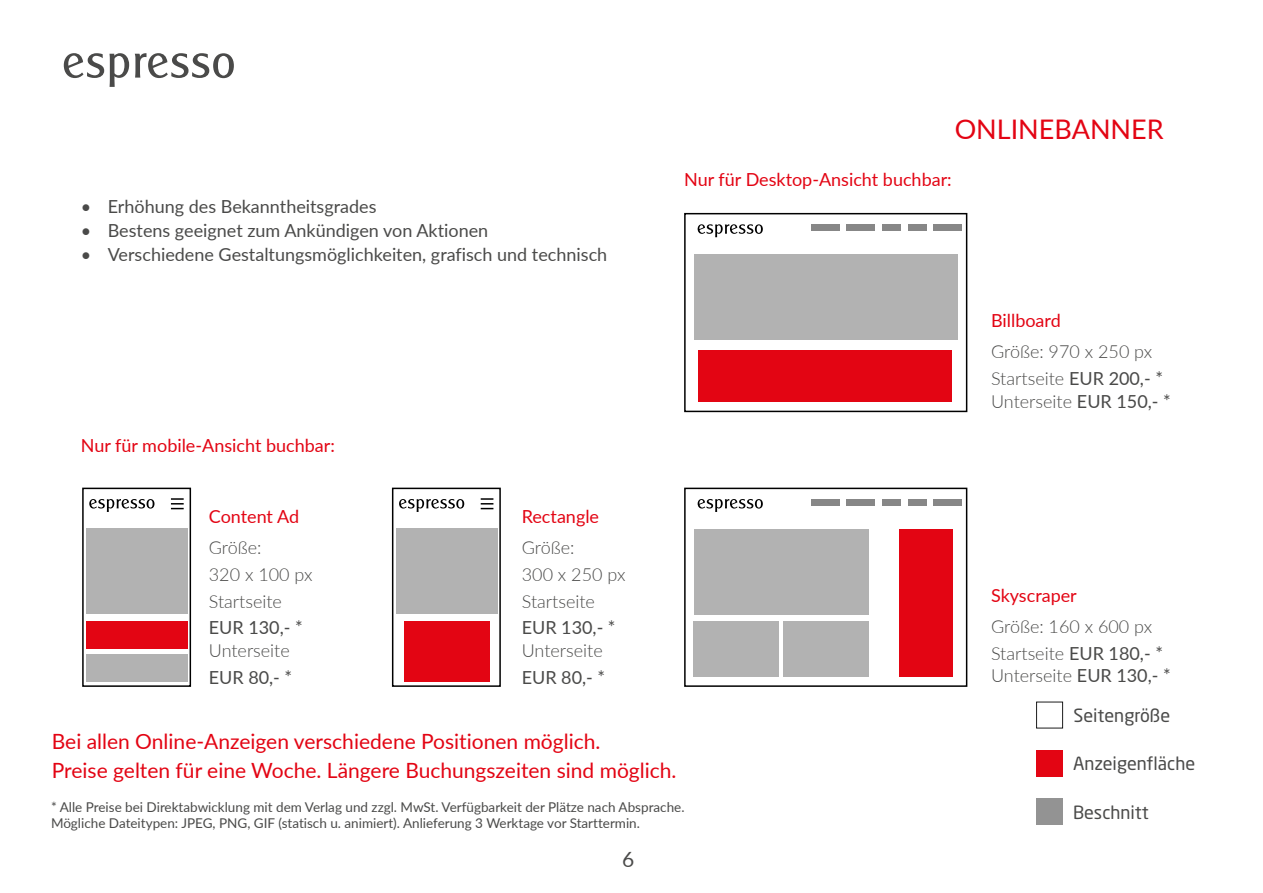
<style>
.page{position:relative;width:1263px;height:893px;background:#fff}
.page>*{position:absolute;margin:0;border:0;box-sizing:border-box;transform-origin:0 0}
.t1{font:27px "Lato";color:#e30413}
.t2{font:21px/28.5px "Lato";color:#e30413}
.t3{font:21px "Lato";color:#4a4a49}
.t4{font:300 18px/26.7px "Lato";color:#4a4a49}
.t5{font:18px "Lato";color:#4a4a49}
.t6{font:18px "Lato";color:#e30413}
.t7{font:18px "Neo Sans Std";color:#4a4a49}
.t8{font:13.5px/16.2px "Lato";color:#4a4a49}
.s1{font-weight:400}
</style>
<div class="page">
<svg style="left:64px;top:53px;width:170px;height:34px"></svg>
<div style="left:684px;top:213px;width:283px;height:199px;border:2px solid #000"></div>
<div style="left:82px;top:488px;width:109px;height:199px;border:2px solid #000"></div>
<div style="left:392px;top:488px;width:109px;height:199px;border:2px solid #000"></div>
<div style="left:684px;top:488px;width:283px;height:199px;border:2px solid #000"></div>
<div style="left:694px;top:254px;width:263px;height:86px;background:#b2b2b2"></div>
<div style="left:694px;top:529px;width:174px;height:85px;background:#b2b2b2"></div>
<div style="left:86px;top:528px;width:102px;height:86px;background:#b2b2b2"></div>
<div style="left:396px;top:528px;width:101px;height:86px;background:#b2b2b2"></div>
<div style="left:86px;top:654px;width:102px;height:28px;background:#b2b2b2"></div>
<div style="left:694px;top:621px;width:85px;height:55px;background:#b2b2b2"></div>
<div style="left:783px;top:621px;width:85px;height:55px;background:#b2b2b2"></div>
<div style="left:698px;top:350px;width:254px;height:52px;background:#e30513"></div>
<div style="left:86px;top:621px;width:102px;height:28px;background:#e30513"></div>
<div style="left:404px;top:621px;width:85px;height:61px;background:#e30513"></div>
<svg style="left:698px;top:224px;width:65px;height:13px"></svg>
<svg style="left:89px;top:499px;width:65px;height:13px"></svg>
<svg style="left:399px;top:499px;width:65px;height:13px"></svg>
<svg style="left:698px;top:499px;width:65px;height:13px"></svg>
<div style="left:811px;top:224px;width:29px;height:7px;background:#878787"></div>
<div style="left:846px;top:224px;width:29px;height:7px;background:#878787"></div>
<div style="left:882px;top:224px;width:19px;height:7px;background:#878787"></div>
<div style="left:908px;top:224px;width:19px;height:7px;background:#878787"></div>
<div style="left:933px;top:224px;width:28px;height:7px;background:#878787"></div>
<div style="left:811px;top:499px;width:29px;height:6px;background:#878787"></div>
<div style="left:846px;top:499px;width:29px;height:6px;background:#878787"></div>
<div style="left:882px;top:499px;width:19px;height:6px;background:#878787"></div>
<div style="left:908px;top:499px;width:19px;height:6px;background:#878787"></div>
<div style="left:933px;top:499px;width:28px;height:6px;background:#878787"></div>
<div style="left:899px;top:529px;width:54px;height:147px;background:#e30513"></div>
<svg style="left:171px;top:498px;width:13px;height:11px"></svg>
<svg style="left:481px;top:498px;width:12px;height:11px"></svg>
<div style="left:1036px;top:702px;width:27px;height:26px;border:1px solid #000"></div>
<div style="left:1036px;top:751px;width:26px;height:26px;background:#e30513"></div>
<div style="left:1036px;top:799px;width:26px;height:26px;background:#939393"></div>
<h1 class="t1" style="left:955px;top:110px;width:211px">ONLINEBANNER</h1>
<h3 class="t5" style="left:81px;top:193px;width:297px">• Erhöhung des Bekanntheitsgrades</h3>
<h3 class="t5" style="left:81px;top:217px;width:409px">• Bestens geeignet zum Ankündigen von Aktionen</h3>
<h3 class="t5" style="left:81px;top:241px;width:528px">• Verschiedene Gestaltungsmöglichkeiten, grafisch und technisch</h3>
<h3 class="t6" style="left:684px;top:166px;width:269px">Nur für Desktop-Ansicht buchbar:</h3>
<h3 class="t6" style="left:81px;top:432px;width:256px">Nur für mobile-Ansicht buchbar:</h3>
<h3 class="t6" style="left:209px;top:504px;width:92px">Content Ad</h3>
<h3 class="t4" style="left:209px;top:534px;width:105px">Größe:<br>320 x 100 px<br>Startseite</h3>
<h3 class="t5" style="left:209px;top:615px;width:95px">EUR 130,- *</h3>
<h3 class="t4" style="left:209px;top:636px;width:82px">Unterseite</h3>
<h3 class="t5" style="left:209px;top:664px;width:85px">EUR 80,- *</h3>
<h3 class="t6" style="left:522px;top:504px;width:79px">Rectangle</h3>
<h3 class="t4" style="left:522px;top:534px;width:105px">Größe:<br>300 x 250 px<br>Startseite</h3>
<h3 class="t5" style="left:522px;top:615px;width:95px">EUR 130,- *</h3>
<h3 class="t4" style="left:522px;top:636px;width:82px">Unterseite</h3>
<h3 class="t5" style="left:522px;top:664px;width:85px">EUR 80,- *</h3>
<h2 class="t2" style="left:52px;top:726px;width:626px">Bei allen Online-Anzeigen verschiedene Positionen möglich.<br>Preise gelten für eine Woche. Längere Buchungszeiten sind möglich.</h2>
<p class="t8" style="left:51px;top:798px;width:635px">* Alle Preise bei Direktabwicklung mit dem Verlag und zzgl. MwSt. Verfügbarkeit der Plätze nach Absprache.<br>Mögliche Dateitypen: JPEG, PNG, GIF (statisch u. animiert). Anlieferung 3 Werktage vor Starttermin.</p>
<h2 class="t3" style="left:622px;top:845px;width:14px">6</h2>
<h3 class="t6" style="left:991px;top:308px;width:71px">Billboard</h3>
<h3 class="t4" style="left:991px;top:338px;width:173px">Größe: 970 x 250 px<br>Startseite <span class="s1">EUR 200,- *</span></h3>
<h3 class="t4" style="left:991px;top:387px;width:181px">Unterseite <span class="s1">EUR 150,- *</span></h3>
<h3 class="t6" style="left:991px;top:583px;width:87px">Skyscraper</h3>
<h3 class="t4" style="left:991px;top:613px;width:173px">Größe: 160 x 600 px<br>Startseite <span class="s1">EUR 180,- *</span></h3>
<h3 class="t4" style="left:991px;top:662px;width:181px">Unterseite <span class="s1">EUR 130,- *</span></h3>
<h3 class="t7" style="left:1073px;top:704px;width:98px">Seitengröße</h3>
<h3 class="t7" style="left:1073px;top:753px;width:124px">Anzeigenfläche</h3>
<h3 class="t7" style="left:1073px;top:801px;width:77px">Beschnitt</h3>
</div>
